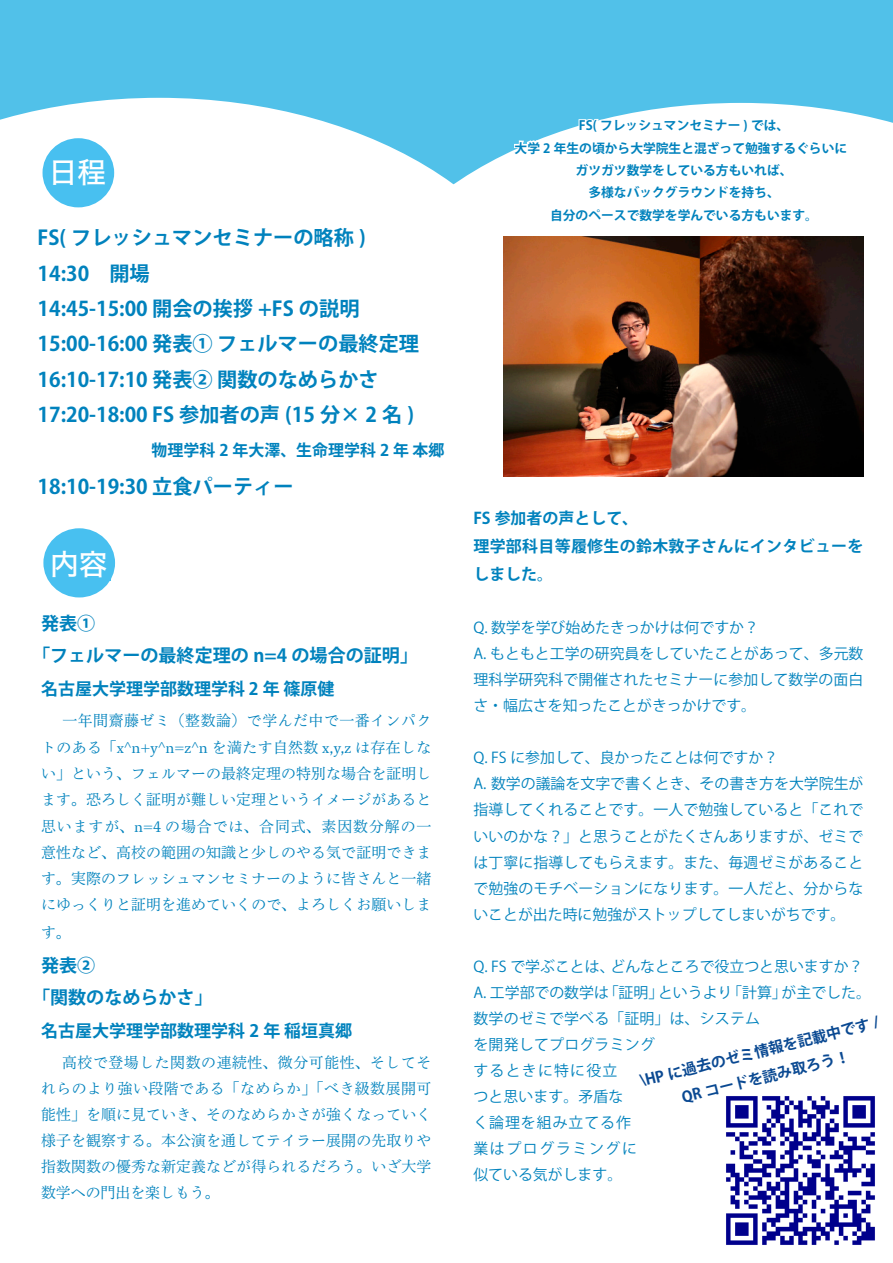
<style>
.page{position:relative;width:893px;height:1263px;background:#fff}
.page>*{position:absolute;margin:0;border:0;box-sizing:border-box;transform-origin:0 0}
.t1{font:28.65px "Hiragino Sans W5";color:#fff}
.t2{font:700 20.25px "Koz Go Pr 6 N";color:#0082bd}
.t3{font:700 18px "Koz Go Pr 6 N";color:#0082bd}
.t4{font:700 16.95px "Koz Go Pr 6 N";color:#0082bd}
.t5{font:700 15.9px "Koz Go Pr 6 N";color:#0082bd}
.t6{font:700 15.9px/27.9px "Koz Go Pr 6 N";letter-spacing:.02em;color:#0082bd}
.t7{font:14.85px/26.2px "Toppan Bunkyu Mincho Pr 6 N";letter-spacing:.01em;color:#0082bd;text-align:center}
.t8{font:14.85px/26.1px "Koz Go Pr 6 N";color:#0082bd;text-align:justify}
.t9{font:14.85px/26.1px "Koz Go Pr 6 N";letter-spacing:.02em;color:#0082bd}
.t10{font:700 14.85px "Koz Go Pr 6 N";color:#0a4992}
.t11{font:700 12.75px "Koz Go Pr 6 N";color:#0082bd}
</style>
<div class="page">
<div style="left:0;top:0;width:893px;height:260px;background:#51c1e9"></div>
<svg style="left:0;top:98px;width:344px;height:500px"></svg>
<svg style="left:344px;top:112px;width:549px;height:365px"></svg>
<div style="left:43px;top:138px;width:71px;height:69px;background:#48c0f0;border-radius:50%"></div>
<div style="left:43px;top:528px;width:72px;height:69px;background:#48c0f0;border-radius:50%"></div>
<div style="left:50px;top:550px;width:61px;height:30px;background:#48c0f0"></div>
<img style="left:726px;top:1096px;width:149px;height:149px">
<img style="left:503px;top:236px;width:360px;height:240px">
<svg style="left:510px;top:102px;width:339px;height:123px;background:#edf8fc"></svg>
<p class="t1" style="left:49px;top:147px;width:59px">日程</p>
<p class="t2" style="left:38px;top:226px;width:330px">FS( フレッシュマンセミナーの略称 (</p>
<p class="t2" style="left:38px;top:262px;width:114px">14:30　開場</p>
<p class="t2" style="left:38px;top:297px;width:323px">14:45-15:00 開会の挨拶 +FS の説明</p>
<p class="t2" style="left:38px;top:332px;width:383px">15:00-16:00 発表① フェルマーの最終定理</p>
<p class="t2" style="left:38px;top:368px;width:343px">16:10-17:10 発表② 関数のなめらかさ</p>
<p class="t2" style="left:38px;top:403px;width:378px">17:20-18:00 FS 参加者の声 (15 分× 2 名 (</p>
<p class="t5" style="left:152px;top:441px;width:294px">物理学科 2 年大澤、生命理学科 2 年本郷</p>
<p class="t2" style="left:38px;top:475px;width:258px">18:10-19:30 立食パーティー</p>
<p class="t1" style="left:50px;top:539px;width:59px">内容</p>
<p class="t3" style="left:41px;top:613px;width:56px">発表1</p>
<p class="t3" style="left:32px;top:645px;width:387px">「フェルマーの最終定理の n=4 の場合の証明「</p>
<p class="t4" style="left:41px;top:679px;width:295px">名古屋大学理学部数理学科 2 年篠原健</p>
<p class="t7" style="left:41px;top:706px;width:392px">　一年間齋藤ゼミ（整数論）で学んだ中で一番インパクトのある「 n^x + n^y = n^z を満たす自然数 z,y,x は存在しない」という、フェルマーの最終定理の特別な場合を証明します。恐ろしく証明が難しい定理というイメージがあると思いますが、n=4 の場合では、合同式、素因数分解の一意性など、高校の範囲の知識と少しのやる気で証明できます。実際のフレッシュマンセミナーのように皆さんと一緒にゆっくりと証明を進めていくので、よろしくお願いしま</p>
<p class="t7" style="left:41px;top:917px;width:31px">す。</p>
<p class="t3" style="left:41px;top:955px;width:56px">発表2</p>
<p class="t3" style="left:32px;top:987px;width:182px">「関数のなめらかさ「</p>
<p class="t4" style="left:41px;top:1021px;width:313px">名古屋大学理学部数理学科 2 年稲垣真郷</p>
<p class="t7" style="left:41px;top:1047px;width:392px;text-align:justify;text-indent:6px">　高校で登場した関数の連続性、微分可能性、そしてそれらのより強い段階である「なめらか」「べき級数展開可能性」を順に見ていき、そのなめらかさが強くなっていく様子を観察する。本公演を通してテイラー展開の先取りや指数関数の優秀な新定義などが得られるだろう。いざ大学数学への門出を楽しもう。</p>
<p class="t11" style="left:579px;top:118px;width:212px">FS( フレッシュマンセミナー ) では、</p>
<p class="t11" style="left:515px;top:141px;width:334px">大学 2 年生の頃から大学院生と混ざって勉強するぐらいに</p>
<p class="t11" style="left:576px;top:163px;width:218px">ガツガツ数学をしている方もいれば、</p>
<p class="t11" style="left:588px;top:185px;width:193px">多様なバックグラウンドを持ち、</p>
<p class="t11" style="left:550px;top:208px;width:269px">自分のペースで数学を学んでいる方もいます。</p>
<p class="t5" style="left:473px;top:509px;width:166px">FS 参加者の声として、</p>
<p class="t6" style="left:473px;top:533px;width:392px">理学部科目等履修生の鈴木敦子さんにインタビューをしました。</p>
<p class="t8" style="left:473px;top:615px;width:287px">Q. 数学を学び始めたきっかけは何ですか?</p>
<p class="t8" style="left:473px;top:641px;width:392px">A. もともと工学の研究員をしていたことがあって、多元数理科学研究科で開催されたセミナーに参加して数学の面白さ・幅広さを知ったことがきっかけです。</p>
<p class="t8" style="left:473px;top:745px;width:306px">Q. FS に参加して、良かったことは何ですか?</p>
<p class="t8" style="left:473px;top:771px;width:392px">A. 数学の議論を文字で書くとき、その書き方を大学院生が指導してくれることです。一人で勉強していると「これでいいのかな？」と思うことがたくさんありますが、ゼミでは丁寧に指導してもらえます。また、毎週ゼミがあることで勉強のモチベーションになります。一人だと、分からないことが出た時に勉強がストップしてしまいがちです。</p>
<p class="t8" style="left:610px;top:953px;width:254px">どんなところで役立つと思いますか?</p>
<p class="t8" style="left:473px;top:953px;width:143px">Q. FS で学ぶことは、</p>
<p class="t8" style="left:782px;top:980px;width:91px">が主でした。</p>
<p class="t8" style="left:604px;top:980px;width:61px">「証明」</p>
<p class="t8" style="left:727px;top:980px;width:61px">「計算」</p>
<p class="t9" style="left:473px;top:980px;width:288px">A. 工学部での数学は<br>数学のゼミで学べる「証明」は、システムを開発してプログラミング<br>するときに特に役立<br>つと思います。矛盾な<br>く論理を組み立てる作<br>業はプログラミングに<br>似ている気がします。</p>
<p class="t8" style="left:658px;top:980px;width:76px">というより</p>
<p class="t10" style="left:638px;top:1073px;width:247px;rotate:-14deg">\HP に過去のゼミ情報を記載中です /</p>
<p class="t10" style="left:680px;top:1089px;width:174px;rotate:-14deg">QR コードを読み取ろう!</p>
</div>
